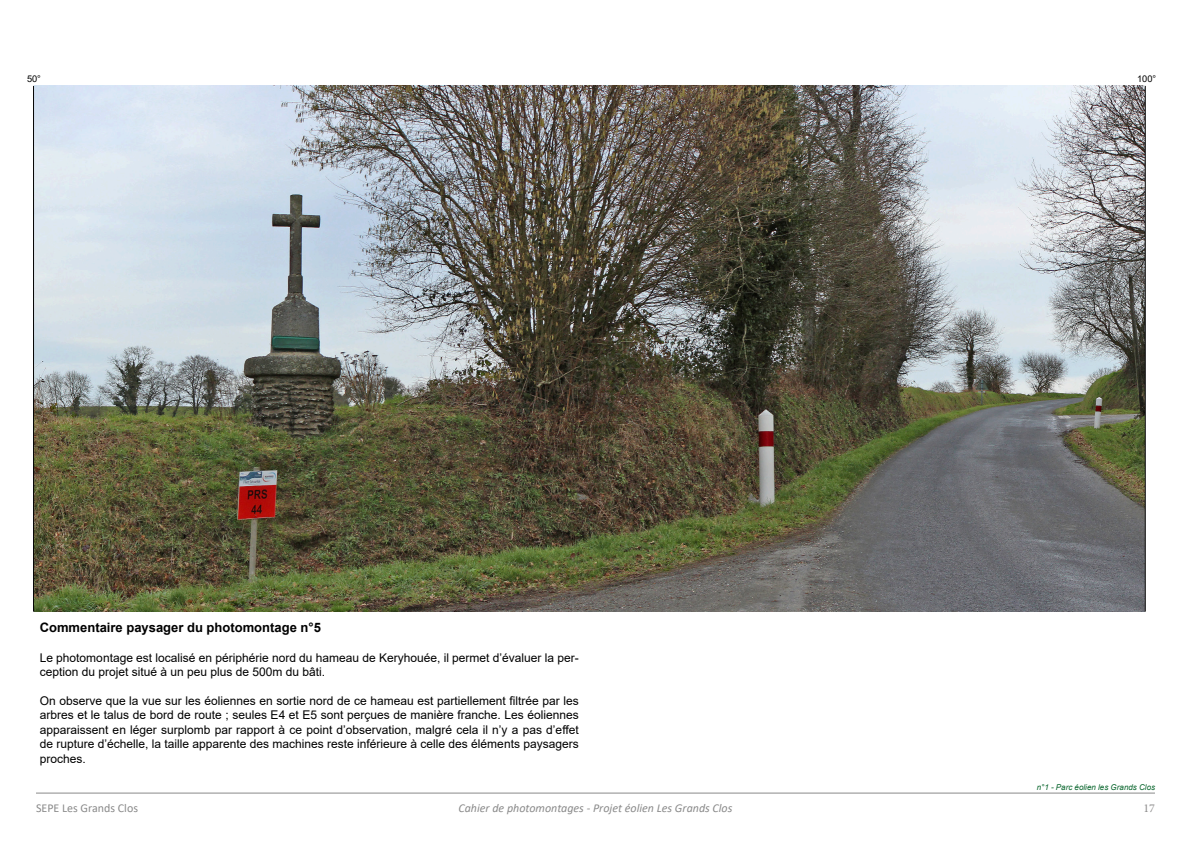
<style>
.page{position:relative;width:1191px;height:842px;background:#fff}
.page>*{position:absolute;margin:0;border:0;box-sizing:border-box;transform-origin:0 0}
.t1{font:700 13px "Arial";color:#000}
.t2{font:12px/14.4px "Arial";color:#000}
.t3{font:italic 12px "Calibri";color:#8a8a8a}
.t4{font:12px "Calibri";color:#8a8a8a}
.t5{font:12px "Minion Pro";color:#8c8b8b}
.t6{font:9.2px "Arial";color:#000}
.t7{font:italic 8px "Arial";color:#08652c}
</style>
<div class="page">
<img style="left:34px;top:86px;width:1110px;height:526px">
<hr style="left:36px;top:793px;width:1119px;height:1px;background:#8a8a8a">
<hr style="left:33px;top:86px;width:1px;height:526px;background:#000">
<hr style="left:1144px;top:86px;width:1px;height:526px;background:#000">
<p class="t6" style="left:27px;top:72px;width:16px">50°</p>
<p class="t6" style="left:1137px;top:72px;width:21px">100°</p>
<p class="t1" style="left:40px;top:618px;width:283px">Commentaire paysager du photomontage n°5</p>
<p class="t2" style="left:40px;top:650px;width:540px">Le photomontage est localisé en périphérie nord du hameau de Keryhouée, il permet d’évaluer la per&shy;ception du projet situé à un peu plus de 500m du bâti.</p>
<p class="t2" style="left:40px;top:693px;width:540px;text-align:justify">On observe que la vue sur les éoliennes en sortie nord de ce hameau est partiellement filtrée par les arbres et le talus de bord de route ; seules E4 et E5 sont perçues de manière franche. Les éoliennes apparaissent en léger surplomb par rapport à ce point d’observation, malgré cela il n’y a pas d’effet de rupture d’échelle, la taille apparente des machines reste inférieure à celle des éléments paysagers proches.</p>
<p class="t4" style="left:36px;top:800px;width:103px">SEPE Les Grands Clos</p>
<p class="t3" style="left:458px;top:800px;width:275px">Cahier de photomontages - Projet éolien Les Grands Clos</p>
<p class="t5" style="left:1143px;top:800px;width:13px">17</p>
<p class="t7" style="left:1036px;top:782px;width:120px">n°1 - Parc éolien les Grands Clos</p>
</div>
